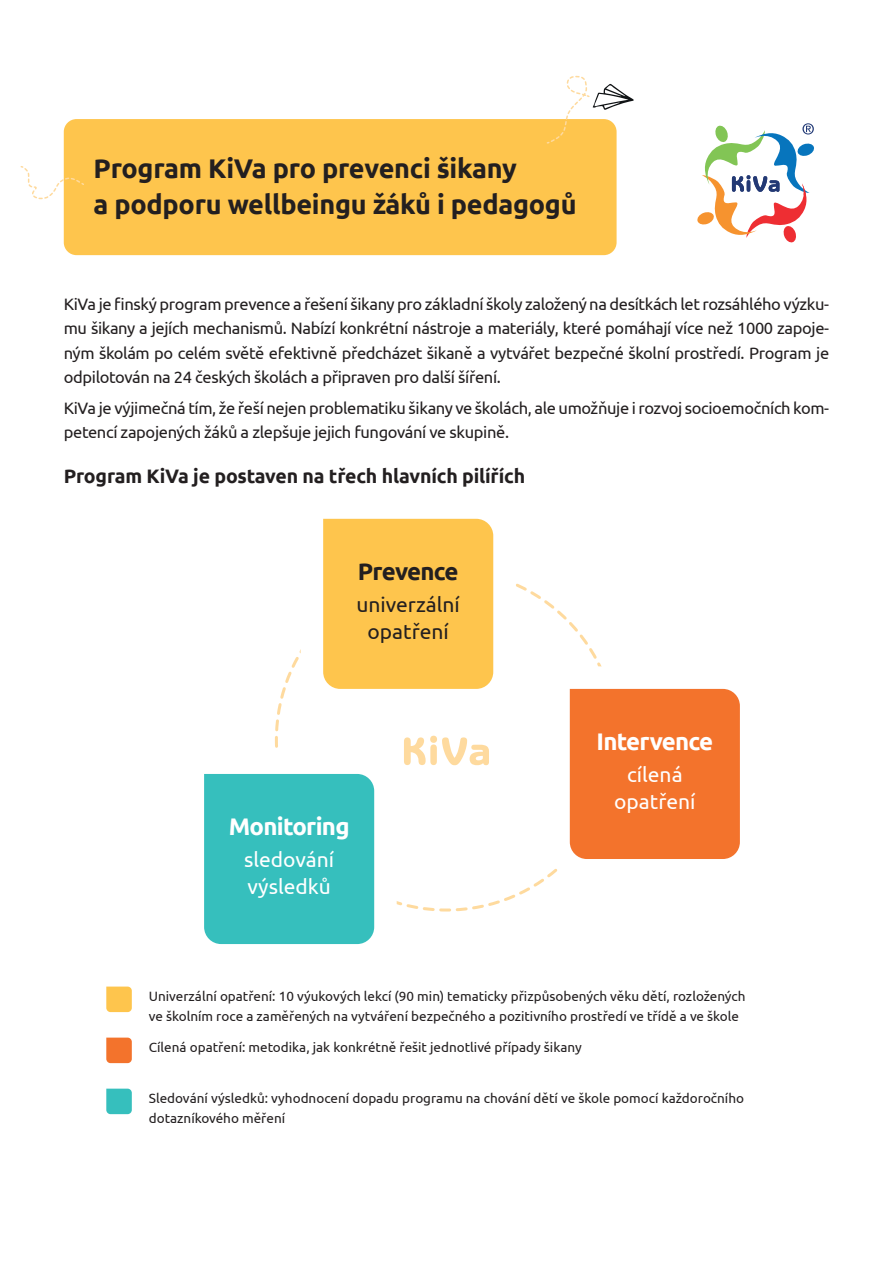
<style>
.page{position:relative;width:893px;height:1263px;background:#fff}
.page>*{position:absolute;margin:0;border:0;box-sizing:border-box;transform-origin:0 0}
.t1{font:700 27px/36px "Ubuntu";letter-spacing:-.01em;color:#231f20}
.t2{font:700 24px "Ubuntu";letter-spacing:-.03em;color:#fff}
.t3{font:700 24px "Ubuntu";letter-spacing:-.03em;color:#231f20}
.t4{font:21px/27px "Ubuntu";color:#fff;text-align:center}
.t5{font:21px/27px "Ubuntu";color:#231f20;text-align:center}
.t6{font:700 19.5px "Ubuntu";letter-spacing:-.01em;color:#231f20}
.t7{font:16.5px/24px "Ubuntu";letter-spacing:-.02em;color:#231f20;text-align:justify}
.t8{font:13.5px/19.5px "Ubuntu";color:#231f20}
</style>
<div class="page">
<svg style="left:278px;top:518px;width:260px;height:211px"></svg>
<svg style="left:525px;top:644px;width:199px;height:249px"></svg>
<svg style="left:221px;top:729px;width:198px;height:216px"></svg>
<div style="left:323px;top:519px;width:170px;height:170px;background:#fec54d"></div>
<div style="left:64px;top:119px;width:553px;height:136px;background:#fec54d;border-radius:13px"></div>
<svg style="left:106px;top:986px;width:26px;height:26px"></svg>
<svg style="left:546px;top:75px;width:88px;height:70px"></svg>
<svg style="left:20px;top:119px;width:193px;height:137px"></svg>
<svg style="left:106px;top:1037px;width:26px;height:26px"></svg>
<svg style="left:106px;top:1089px;width:26px;height:25px"></svg>
<svg style="left:697px;top:123px;width:117px;height:119px"></svg>
<div style="left:570px;top:689px;width:170px;height:170px;background:#f3732c"></div>
<div style="left:204px;top:774px;width:170px;height:170px;background:#36bfbd"></div>
<svg style="left:404px;top:736px;width:85px;height:29px"></svg>
<h1 class="t1" style="left:94px;top:150px;width:485px">Program KiVa pro prevenci šikany<br>a podporu wellbeingu žáků i pedagogů</h1>
<p class="t7" style="left:64px;top:292px;width:767px">KiVa je finský program prevence a řešení šikany pro základní školy založený na desítkách let rozsáhlého výzku&shy;mu šikany a jejích mechanismů. Nabízí konkrétní nástroje a materiály, které pomáhají více než 1000 zapoje&shy;ným školám po celém světě efektivně předcházet šikaně a vytvářet bezpečné školní prostředí. Program je odpilotován na 24 českých školách a připraven pro další šíření.</p>
<p class="t7" style="left:64px;top:396px;width:767px">KiVa je výjimečná tím, že řeší nejen problematiku šikany ve školách, ale umožňuje i rozvoj socioemočních kom&shy;petencí zapojených žáků a zlepšuje jejich fungování ve skupině.</p>
<p class="t6" style="left:64px;top:464px;width:463px">Program KiVa je postaven na třech hlavních pilířích</p>
<h2 class="t3" style="left:358px;top:557px;width:102px">Prevence</h2>
<p class="t5" style="left:356px;top:590px;width:105px">univerzální opatření</p>
<h2 class="t2" style="left:229px;top:812px;width:122px">Monitoring</h2>
<p class="t4" style="left:244px;top:845px;width:92px;text-align:left">sledování výsledků</p>
<h2 class="t2" style="left:596px;top:727px;width:118px">Intervence</h2>
<p class="t4" style="left:614px;top:760px;width:83px">cílená opatření</p>
<p class="t8" style="left:149px;top:986px;width:598px">Univerzální opatření: 10 výukových lekcí (90 min) tematicky přizpůsobených věku dětí, rozložených ve školním roce a zaměřených na vytváření bezpečného a pozitivního prostředí ve třídě a ve škole</p>
<p class="t8" style="left:149px;top:1037px;width:434px">Cílená opatření: metodika, jak konkrétně řešit jednotlivé případy šikany</p>
<p class="t8" style="left:149px;top:1088px;width:597px">Sledování výsledků: vyhodnocení dopadu programu na chování dětí ve škole pomocí každoročního dotazníkového měření</p>
</div>
